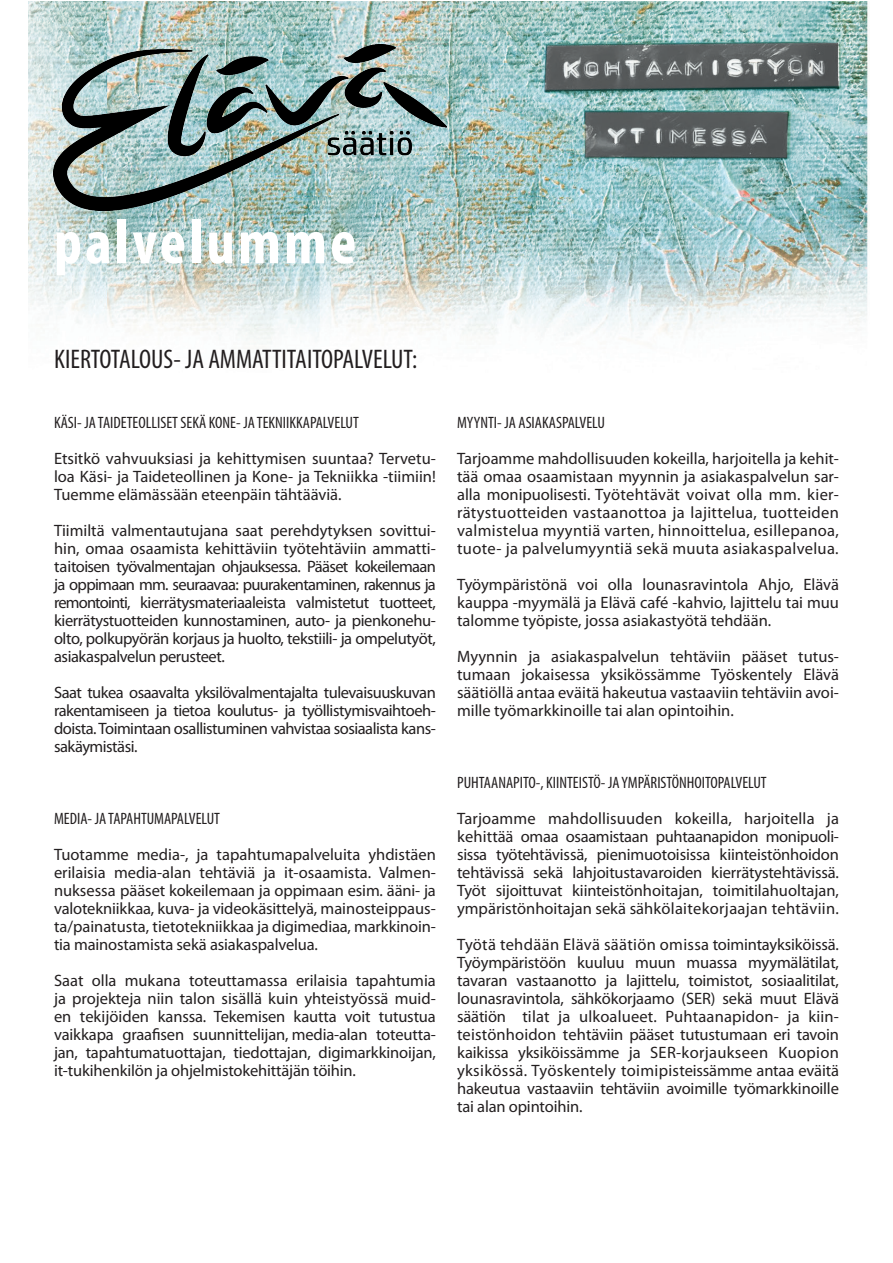
<style>
.page{position:relative;width:893px;height:1263px;background:#fff}
.page>*{position:absolute;margin:0;border:0;box-sizing:border-box;transform-origin:0 0}
.t1{font:700 condensed 63px "Myriad Pro";letter-spacing:.05em;color:#fff}
.t2{font:condensed 27px "Myriad Pro";color:#231f20}
.t3{font:16.5px/18px "Myriad Pro";letter-spacing:-.005em;color:#231f20;text-align:justify}
.t4{font:condensed 16.5px "Myriad Pro";color:#231f20}
</style>
<div class="page">
<img style="left:28px;top:1px;width:840px;height:343px">
<img style="left:54px;top:44px;width:392px;height:166px">
<p class="t1" style="left:54px;top:203px;width:304px">palvelumme</p>
<p class="t2" style="left:54px;top:343px;width:365px">KIERTOTALOUS- JA AMMATTITAITOPALVELUT:</p>
<p class="t4" style="left:54px;top:412px;width:306px">KÄSI- JA TAIDETEOLLISET SEKÄ KONE- JA TEKNIIKKAPALVELUT</p>
<p class="t3" style="left:54px;top:449px;width:383px">Etsitkö vahvuuksiasi ja kehittymisen suuntaa? Tervetu&shy;loa Käsi- ja Taideteollinen ja Kone- ja Tekniikka -tiimiin!<br>Tuemme elämässään eteenpäin tähtääviä.</p>
<p class="t3" style="left:54px;top:521px;width:383px">Tiimiltä valmentautujana saat perehdytyksen sovittui&shy;hin, omaa osaamista kehittäviin työtehtäviin ammatti&shy;taitoisen työvalmentajan ohjauksessa. Pääset kokeilemaan ja oppimaan mm. seuraavaa: puurakentaminen, rakennus ja remontointi, kierrätysmateriaaleista valmistetut tuotteet, kierrätystuotteiden kunnostaminen, auto- ja pienkonehu&shy;olto, polkupyörän korjaus ja huolto, tekstiili- ja ompelutyöt, asiakaspalvelun perusteet.</p>
<p class="t3" style="left:54px;top:683px;width:383px">Saat tukea osaavalta yksilövalmentajalta tulevaisuuskuvan rakentamiseen ja tietoa koulutus- ja työllistymisvaihtoeh&shy;doista. Toimintaan osallistuminen vahvistaa sosiaalista kans&shy;sakäymistäsi.</p>
<p class="t4" style="left:54px;top:808px;width:168px">MEDIA- JA TAPAHTUMAPALVELUT</p>
<p class="t3" style="left:54px;top:845px;width:383px">Tuotamme media-, ja tapahtumapalveluita yhdistäen erilaisia media-alan tehtäviä ja it-osaamista. Valmen&shy;nuksessa pääset kokeilemaan ja oppimaan esim. ääni- ja valotekniikkaa, kuva- ja videokäsittelyä, mainosteippaus&shy;ta/painatusta, tietotekniikkaa ja digimediaa, markkinoin&shy;tia mainostamista sekä asiakaspalvelua.</p>
<p class="t3" style="left:54px;top:971px;width:383px">Saat olla mukana toteuttamassa erilaisia tapahtumia ja projekteja niin talon sisällä kuin yhteistyössä muid&shy;en tekijöiden kanssa. Tekemisen kautta voit tutustua vaikkapa graafisen suunnittelijan, media-alan toteutta&shy;jan, tapahtumatuottajan, tiedottajan, digimarkkinoijan, it-tukihenkilön ja ohjelmistokehittäjän töihin.</p>
<p class="t4" style="left:457px;top:412px;width:149px">MYYNTI- JA ASIAKASPALVELU</p>
<p class="t3" style="left:457px;top:449px;width:383px">Tarjoamme mahdollisuuden kokeilla, harjoitella ja kehit&shy;tää omaa osaamistaan myynnin ja asiakaspalvelun sar&shy;alla monipuolisesti. Työtehtävät voivat olla mm. kier&shy;rätystuotteiden vastaanottoa ja lajittelua, tuotteiden valmistelua myyntiä varten, hinnoittelua, esillepanoa, tuote- ja palvelumyyntiä sekä muuta asiakaspalvelua.</p>
<p class="t3" style="left:457px;top:575px;width:383px">Työympäristönä voi olla lounasravintola Ahjo, Elävä kauppa -myymälä ja Elävä café -kahvio, lajittelu tai muu talomme työpiste, jossa asiakastyötä tehdään.</p>
<p class="t3" style="left:457px;top:647px;width:383px">Myynnin ja asiakaspalvelun tehtäviin pääset tutus&shy;tumaan jokaisessa yksikössämme Työskentely Elävä säätiöllä antaa eväitä hakeutua vastaaviin tehtäviin avoi&shy;mille työmarkkinoille tai alan opintoihin.</p>
<p class="t4" style="left:457px;top:772px;width:311px">PUHTAANAPITO-, KIINTEISTÖ- JA YMPÄRISTÖNHOITOPALVELUT</p>
<p class="t3" style="left:457px;top:809px;width:383px">Tarjoamme mahdollisuuden kokeilla, harjoitella ja kehittää omaa osaamistaan puhtaanapidon monipuoli&shy;sissa työtehtävissä, pienimuotoisissa kiinteistönhoidon tehtävissä sekä lahjoitustavaroiden kierrätystehtävissä.<br>Työt sijoittuvat kiinteistönhoitajan, toimitilahuoltajan, ympäristönhoitajan sekä sähkölaitekorjaajan tehtäviin.</p>
<p class="t3" style="left:457px;top:935px;width:383px">Työtä tehdään Elävä säätiön omissa toimintayksiköissä.<br>Työympäristöön kuuluu muun muassa myymälätilat, tavaran vastaanotto ja lajittelu, toimistot, sosiaalitilat, lounasravintola, sähkökorjaamo (SER) sekä muut Elävä säätiön tilat ja ulkoalueet. Puhtaanapidon- ja kiin&shy;teistönhoidon tehtäviin pääset tutustumaan eri tavoin kaikissa yksiköissämme ja SER-korjaukseen Kuopion yksikössä. Työskentely toimipisteissämme antaa eväitä hakeutua vastaaviin tehtäviin avoimille työmarkkinoille tai alan opintoihin.</p>
</div>
